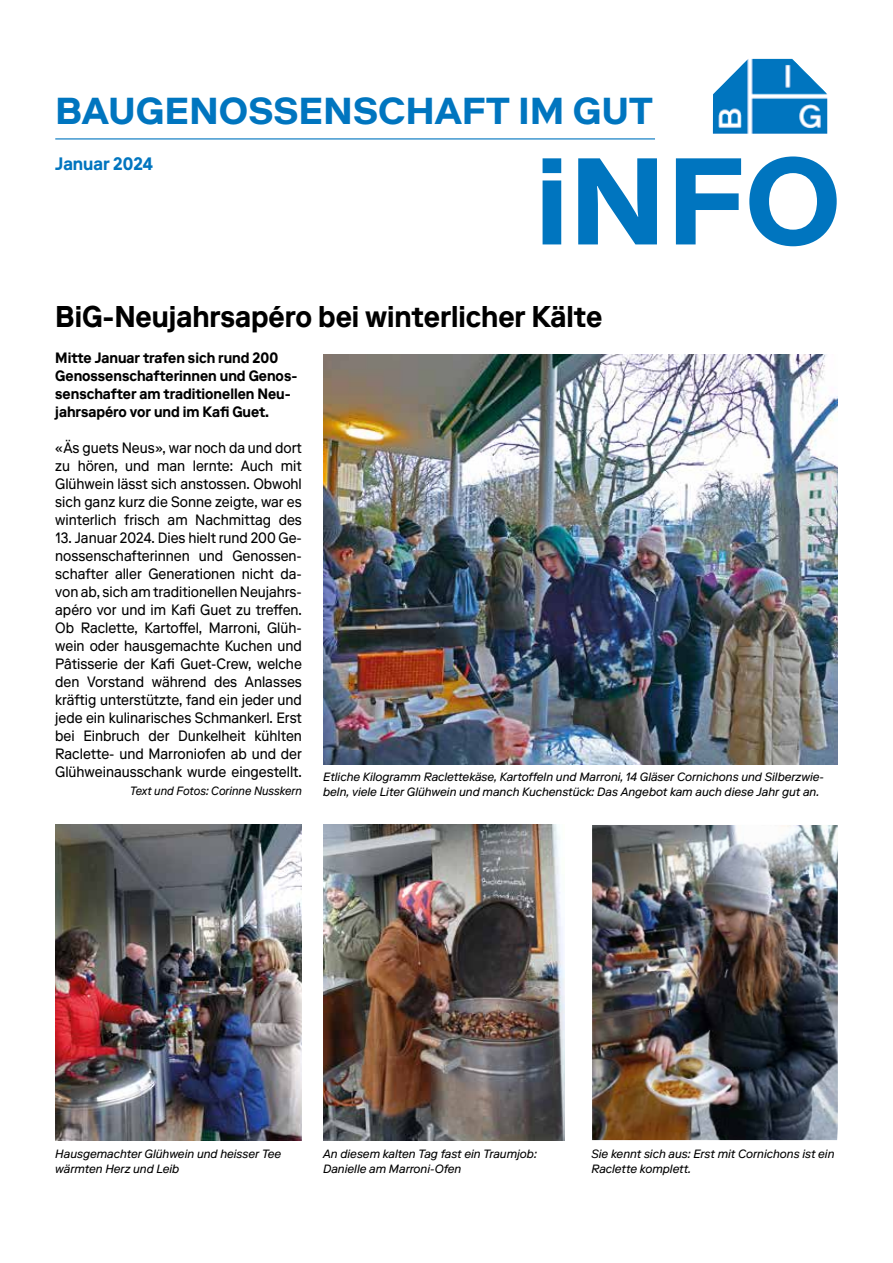
<style>
.page{position:relative;width:893px;height:1263px;background:#fff}
.page>*{position:absolute;margin:0;border:0;box-sizing:border-box;transform-origin:0 0}
.t1{font:700 123px "Riforma LL";color:#0075bf}
.t2{font:700 37.5px "Riforma LL";color:#0075bf}
.t3{font:700 30px "Riforma LL";color:#000;scale:.9 1}
.t4{font:700 18px "Riforma LL";color:#0075bf;scale:.9 1}
.t5{font:15px/18px "Riforma LL";color:#000;text-align:justify;scale:.9 1}
.t6{font:700 15px/18px "Riforma LL";color:#000;scale:.9 1}
.t7{font:italic 12px/15px "Riforma LL";color:#000;scale:.95 1}
.t8{font:italic 12px "Riforma LL";color:#000;scale:.9 1}
</style>
<div class="page">
<hr style="left:55px;top:138px;width:600px;height:1px;background:#0075bf">
<img style="left:324px;top:354px;width:514px;height:410px">
<img style="left:713px;top:59px;width:114px;height:75px">
<img style="left:324px;top:825px;width:241px;height:315px">
<img style="left:592px;top:825px;width:246px;height:315px">
<img style="left:56px;top:825px;width:246px;height:315px">
<h2 class="t2" style="left:55px;top:87px;width:599px">BAUGENOSSENSCHAFT IM GUT</h2>
<h1 class="t1" style="left:535px;top:122px;width:308px">iNFO</h1>
<p class="t4" style="left:55px;top:153px;width:110px">Januar 2024</p>
<h3 class="t3" style="left:55px;top:297px;width:609px">BiG-Neujahrsapéro bei winterlicher Kälte</h3>
<p class="t6" style="left:55px;top:348px;width:270px">Mitte Januar trafen sich rund 200<br>Genossenschafterinnen und Genos&shy;senschafter am traditionellen Neu&shy;jahrsapéro vor und im Kafi Guet.</p>
<p class="t5" style="left:55px;top:438px;width:276px">«Äs guets Neus», war noch da und dort zu hören, und man lernte: Auch mit Glühwein lässt sich anstossen. Obwohl sich ganz kurz die Sonne zeigte, war es winterlich frisch am Nachmittag des</p>
<p class="t5" style="left:55px;top:528px;width:276px;text-align:left">13. Januar 2024. Dies hielt rund 200 Ge&shy;nossenschafterinnen und Genossen----- schafter aller Generationen nicht da&shy;von ab, sich am traditionellen Neujahrs&shy;apéro vor und im Kafi Guet zu treffen.<br>Ob Raclette, Kartoffel, Marroni, Glüh&shy;wein oder hausgemachte Kuchen und Pâtisserie der Kafi Guet-Crew, welche den Vorstand während des Anlasses kräftig unterstützte, fand ein jeder und jede ein kulinarisches Schmankerl. Erst bei Einbruch der Dunkelheit kühlten Raclette- und Marroniofen ab und der Glühweinausschank wurde eingestellt.</p>
<p class="t8" style="left:130px;top:783px;width:192px">Text und Fotos: Corinne Nusskern</p>
<p class="t7" style="left:323px;top:769px;width:529px">Etliche Kilogramm Raclettekäse, Kartoffeln und Marroni, 14 Gläser Cornichons und Silberzwie&shy;beln, viele Liter Glühwein und manch Kuchenstück: Das Angebot kam auch diese Jahr gut an.</p>
<p class="t7" style="left:55px;top:1146px;width:239px">Hausgemachter Glühwein und heisser Tee wärmten Herz und Leib</p>
<p class="t7" style="left:323px;top:1146px;width:226px">An diesem kalten Tag fast ein Traumjob:<br>Danielle am Marroni-Ofen</p>
<p class="t7" style="left:591px;top:1146px;width:257px">Sie kennt sich aus: Erst mit Cornichons ist ein<br>Raclette komplett.</p>
</div>
